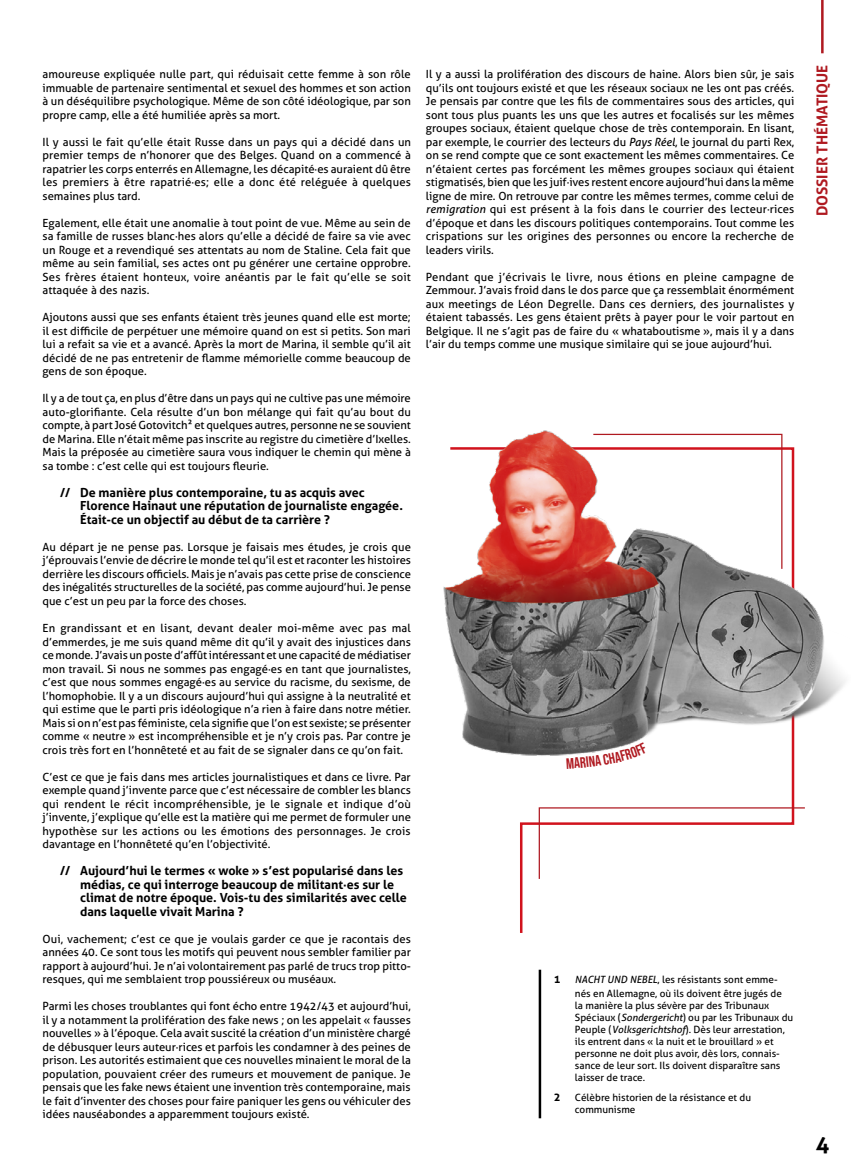
<style>
.page{position:relative;width:851px;height:1170px;background:#fff}
.page>*{position:absolute;margin:0;border:0;box-sizing:border-box;transform-origin:0 0}
.t1{font:700 22.5px "Aller";color:#000}
.t2{font:700 15px "Aller";color:#af1920}
.t3{font:700 12.5px/13.5px "Aller";color:#000}
.t4{font:11.25px/13.5px "Aller";color:#000;text-align:justify}
.t5{font:700 11.25px "Aller";color:#000}
.t6{font:10px/12px "Aller";color:#000}
.s1{font-style:italic}
</style>
<div class="page">
<svg style="left:538px;top:806px;width:267px;height:73px"></svg>
<img style="left:443px;top:430px;width:402px;height:347px">
<hr style="left:538px;top:969px;width:3px;height:149px;background:#000">
<hr style="left:821px;top:0;width:2px;height:53px;background:#af1920">
<svg style="left:566px;top:742px;width:81px;height:26px"></svg>
<p class="t4" style="left:43px;top:67px;width:370px">amoureuse expliquée nulle part, qui réduisait cette femme à son rôle immuable de partenaire sentimental et sexuel des hommes et son action à un déséquilibre psychologique. Même de son côté idéologique, par son propre camp, elle a été humiliée après sa mort.</p>
<p class="t4" style="left:43px;top:135px;width:370px">Il y aussi le fait qu’elle était Russe dans un pays qui a décidé dans un premier temps de n’honorer que des Belges. Quand on a commencé à rapatrier les corps enterrés en Allemagne, les décapité·es auraient dû être les premiers à être rapatrié·es; elle a donc été reléguée à quelques semaines plus tard.</p>
<p class="t4" style="left:43px;top:216px;width:370px">Egalement, elle était une anomalie à tout point de vue. Même au sein de sa famille de russes blanc·hes alors qu’elle a décidé de faire sa vie avec un Rouge et a revendiqué ses attentats au nom de Staline. Cela fait que même au sein familial, ses actes ont pu générer une certaine opprobre.<br>Ses frères étaient honteux, voire anéantis par le fait qu’elle se soit attaquée à des nazis.</p>
<p class="t4" style="left:43px;top:310px;width:370px">Ajoutons aussi que ses enfants étaient très jeunes quand elle est morte; il est difficile de perpétuer une mémoire quand on est si petits. Son mari lui a refait sa vie et a avancé. Après la mort de Marina, il semble qu’il ait décidé de ne pas entretenir de flamme mémorielle comme beaucoup de gens de son époque.</p>
<p class="t4" style="left:43px;top:391px;width:370px">Il y a de tout ça, en plus d’être dans un pays qui ne cultive pas une mémoire auto-glorifiante. Cela résulte d’un bon mélange qui fait qu’au bout du compte, à part José Gotovitch2 et quelques autres, personne ne se souvient de Marina. Elle n’était même pas inscrite au registre du cimetière d’Ixelles.<br>Mais la préposée au cimetière saura vous indiquer le chemin qui mène à sa tombe : c’est celle qui est toujours fleurie.</p>
<p class="t3" style="left:80px;top:485px;width:324px;text-indent:-20px">// De manière plus contemporaine, tu as acquis avec<br>Florence Hainaut une réputation de journaliste engagée.<br>Était-ce un objectif au début de ta carrière ?</p>
<p class="t4" style="left:43px;top:540px;width:370px">Au départ je ne pense pas. Lorsque je faisais mes études, je crois que j’éprouvais l’envie de décrire le monde tel qu’il est et raconter les histoires derrière les discours officiels. Mais je n’avais pas cette prise de conscience des inégalités structurelles de la société, pas comme aujourd’hui. Je pense que c’est un peu par la force des choses.</p>
<p class="t4" style="left:43px;top:621px;width:370px">En grandissant et en lisant, devant dealer moi-même avec pas mal d’emmerdes, je me suis quand même dit qu’il y avait des injustices dans ce monde. J’avais un poste d’affût intéressant et une capacité de médiatiser mon travail. Si nous ne sommes pas engagé·es en tant que journalistes, c’est que nous sommes engagé·es au service du racisme, du sexisme, de l’homophobie. Il y a un discours aujourd’hui qui assigne à la neutralité et qui estime que le parti pris idéologique n’a rien à faire dans notre métier.<br>Mais si on n’est pas féministe, cela signifie que l’on est sexiste; se présenter comme « neutre » est incompréhensible et je n’y crois pas. Par contre je crois très fort en l’honnêteté et au fait de se signaler dans ce qu’on fait.</p>
<p class="t4" style="left:43px;top:769px;width:370px">C’est ce que je fais dans mes articles journalistiques et dans ce livre. Par exemple quand j’invente parce que c’est nécessaire de combler les blancs qui rendent le récit incompréhensible, je le signale et indique d’où j’invente, j’explique qu’elle est la matière qui me permet de formuler une hypothèse sur les actions ou les émotions des personnages. Je crois davantage en l’honnêteté qu’en l’objectivité.</p>
<p class="t3" style="left:80px;top:863px;width:328px;text-indent:-20px">// Aujourd’hui le termes « woke » s’est popularisé dans les médias, ce qui interroge beaucoup de militant·es sur le climat de notre époque. Vois-tu des similarités avec celle dans laquelle vivait Marina ?</p>
<p class="t4" style="left:43px;top:931px;width:370px">Oui, vachement; c’est ce que je voulais garder ce que je racontais des années 40. Ce sont tous les motifs qui peuvent nous sembler familier par rapport à aujourd’hui. Je n’ai volontairement pas parlé de trucs trop pitto&shy;resques, qui me semblaient trop poussiéreux ou muséaux.</p>
<p class="t4" style="left:43px;top:999px;width:370px">Parmi les choses troublantes qui font écho entre 1942/43 et aujourd’hui, il y a notamment la prolifération des fake news ; on les appelait « fausses nouvelles » à l’époque. Cela avait suscité la création d’un ministère chargé de débusquer leurs auteur·rices et parfois les condamner à des peines de prison. Les autorités estimaient que ces nouvelles minaient le moral de la population, pouvaient créer des rumeurs et mouvement de panique. Je pensais que les fake news étaient une invention très contemporaine, mais le fait d’inventer des choses pour faire paniquer les gens ou véhiculer des idées nauséabondes a apparemment toujours existé.</p>
<p class="t4" style="left:426px;top:67px;width:370px">Il y a aussi la prolifération des discours de haine. Alors bien sûr, je sais qu’ils ont toujours existé et que les réseaux sociaux ne les ont pas créés.<br>Je pensais par contre que les fils de commentaires sous des articles, qui sont tous plus puants les uns que les autres et focalisés sur les mêmes groupes sociaux, étaient quelque chose de très contemporain. En lisant, par exemple, le courrier des lecteurs du <span class="s1">Pays Réel</span>, le journal du parti Rex, on se rend compte que ce sont exactement les mêmes commentaires. Ce n’étaient certes pas forcément les mêmes groupes sociaux qui étaient stigmatisés, bien que les juif·ives restent encore aujourd’hui dans la même ligne de mire. On retrouve par contre les mêmes termes, comme celui de <span class="s1">remigration</span> qui est présent à la fois dans le courrier des lecteur·rices d’époque et dans les discours politiques contemporains. Tout comme les crispations sur les origines des personnes ou encore la recherche de leaders virils.</p>
<p class="t4" style="left:426px;top:270px;width:370px">Pendant que j’écrivais le livre, nous étions en pleine campagne de Zemmour. J’avais froid dans le dos parce que ça ressemblait énormément aux meetings de Léon Degrelle. Dans ces derniers, des journalistes y étaient tabassés. Les gens étaient prêts à payer pour le voir partout en Belgique. Il ne s’agit pas de faire du « whataboutisme », mais il y a dans l’air du temps comme une musique similaire qui se joue aujourd’hui.</p>
<p class="t5" style="left:553px;top:972px;width:8px">1</p>
<p class="t6" style="left:575px;top:972px;width:208px;line-height:13.5px"><span class="s1">NACHT UND NEBEL</span>, les résistants sont emme&shy;nés en Allemagne, où ils doivent être jugés de</p>
<p class="t6" style="left:575px;top:999px;width:220px">la manière la plus sévère par des Tribunaux Spéciaux (<span class="s1">Sondergericht</span>) ou par les Tribunaux du Peuple (<span class="s1">Volksgerichtshof</span>). Dès leur arrestation, ils entrent dans « la nuit et le brouillard » et personne ne doit plus avoir, dès lors, connais&shy;sance de leur sort. Ils doivent disparaître sans laisser de trace.</p>
<p class="t5" style="left:553px;top:1090px;width:8px">2</p>
<p class="t6" style="left:575px;top:1091px;width:178px">Célèbre historien de la résistance et du communisme</p>
<h2 class="t2" style="left:812px;top:216px;width:153px;rotate:-90deg">DOSSIER THÉMATIQUE</h2>
<h1 class="t1" style="left:815px;top:1130px;width:15px">4</h1>
</div>
